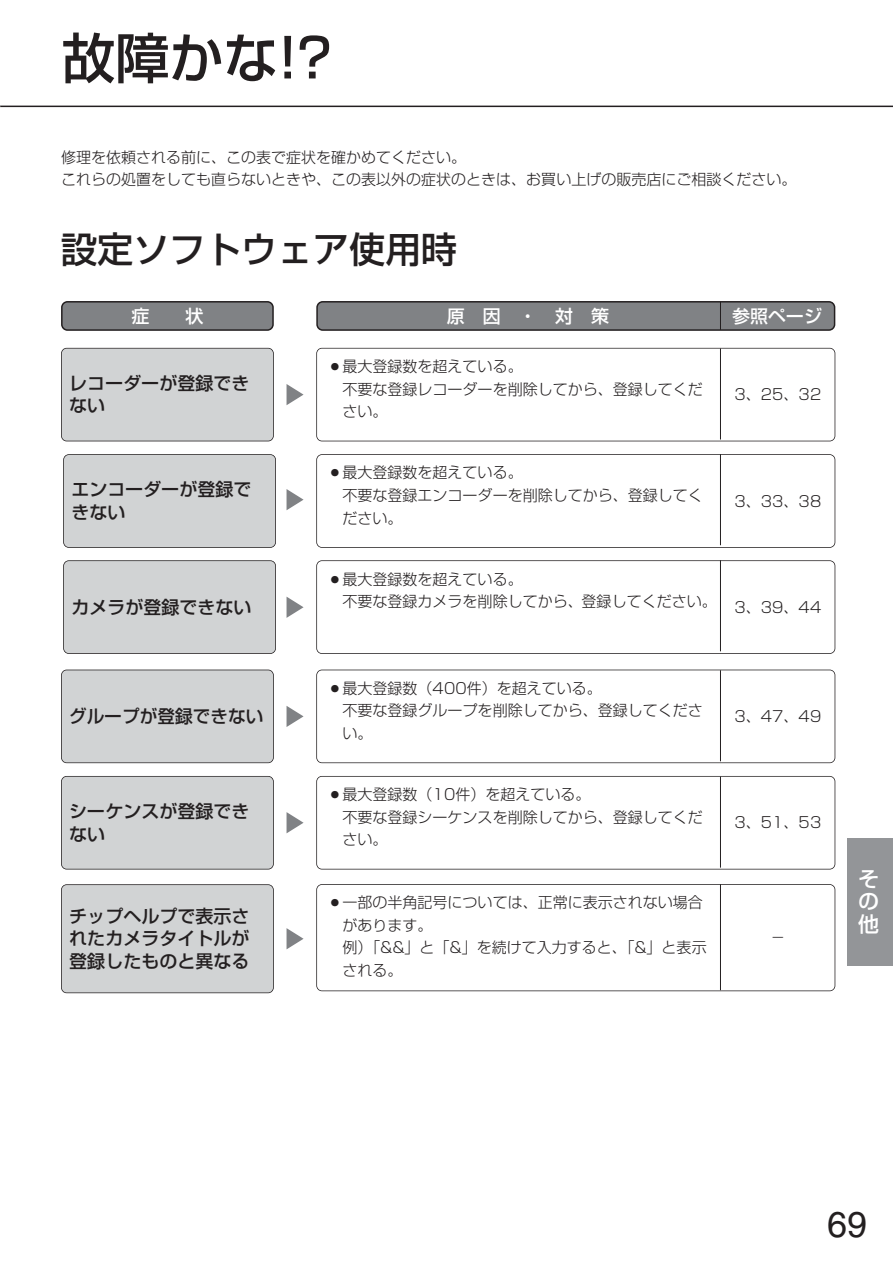
<style>
.page{position:relative;width:893px;height:1262px;background:#fff}
.page>*{position:absolute;margin:0;border:0;box-sizing:border-box;transform-origin:0 0}
.t1{font:500 54px "Shin Go";color:#231f20}
.t2{font:500 36px "Shin Go";color:#231f20}
.t3{font:36px "Helvetica";color:#231f20}
.t4{font:500 21px/22.5px "Shin Go";color:#fff;text-align:justify}
.t5{font:500 18px/22.5px "Shin Go";color:#231f20}
.t6{font:500 18px "Shin Go";color:#fff}
.t7{font:300 15px/22.5px "Shin Go";color:#231f20}
</style>
<div class="page">
<hr style="left:0;top:106px;width:892px;height:1px;background:#231f20">
<div style="left:847px;top:838px;width:45px;height:127px;background:#939598"></div>
<div style="left:316px;top:560px;width:519px;height:94px;border:2px solid #231f20;border-radius:6px"></div>
<div style="left:316px;top:454px;width:519px;height:94px;border:2px solid #231f20;border-radius:6px"></div>
<svg style="left:61px;top:301px;width:213px;height:30px;background:#77787b"></svg>
<svg style="left:316px;top:301px;width:519px;height:30px;background:#77797b"></svg>
<div style="left:61px;top:348px;width:212px;height:93px;background:#d1d3d4;border-radius:5px"></div>
<div style="left:61px;top:348px;width:213px;height:93px;border:2px solid #231f20;border-radius:6px"></div>
<div style="left:61px;top:670px;width:212px;height:93px;background:#d1d3d4;border-radius:5px"></div>
<div style="left:61px;top:669px;width:213px;height:94px;border:2px solid #231f20;border-radius:6px"></div>
<div style="left:61px;top:776px;width:212px;height:93px;background:#d1d3d4;border-radius:5px"></div>
<div style="left:61px;top:776px;width:213px;height:93px;border:2px solid #231f20;border-radius:6px"></div>
<div style="left:316px;top:348px;width:519px;height:93px;border:2px solid #231f20;border-radius:6px"></div>
<hr style="left:720px;top:348px;width:1px;height:91px;background:#231f20">
<hr style="left:720px;top:454px;width:1px;height:91px;background:#231f20">
<svg style="left:286px;top:384px;width:17px;height:21px"></svg>
<svg style="left:286px;top:489px;width:17px;height:21px"></svg>
<div style="left:316px;top:669px;width:519px;height:94px;border:2px solid #231f20;border-radius:6px"></div>
<hr style="left:720px;top:670px;width:1px;height:91px;background:#231f20">
<svg style="left:286px;top:706px;width:17px;height:21px"></svg>
<div style="left:316px;top:776px;width:519px;height:93px;border:2px solid #231f20;border-radius:6px"></div>
<hr style="left:720px;top:776px;width:1px;height:91px;background:#231f20">
<svg style="left:286px;top:812px;width:17px;height:21px"></svg>
<div style="left:64px;top:454px;width:211px;height:93px;background:#d1d3d4;border-radius:5px"></div>
<div style="left:63px;top:454px;width:213px;height:94px;border:2px solid #231f20;border-radius:6px"></div>
<hr style="left:720px;top:560px;width:1px;height:91px;background:#231f20">
<svg style="left:286px;top:596px;width:17px;height:22px"></svg>
<div style="left:64px;top:560px;width:211px;height:93px;background:#d1d3d4;border-radius:5px"></div>
<div style="left:63px;top:560px;width:213px;height:94px;border:2px solid #231f20;border-radius:6px"></div>
<div style="left:316px;top:884px;width:519px;height:107px;border:2px solid #231f20;border-radius:6px"></div>
<hr style="left:720px;top:884px;width:1px;height:106px;background:#231f20">
<svg style="left:286px;top:928px;width:17px;height:21px"></svg>
<div style="left:61px;top:884px;width:212px;height:108px;background:#d1d3d4;border-radius:5px"></div>
<div style="left:61px;top:884px;width:213px;height:109px;border:2px solid #231f20;border-radius:6px"></div>
<h1 class="t1" style="left:61px;top:38px;width:271px">故障かな!?</h1>
<p class="t7" style="left:61px;top:148px;width:736px">修理を依頼される前に、この表で症状を確かめてください。<br>これらの処置をしても直らないときや、この表以外の症状のときは、お買い上げの販売店にご相談ください。</p>
<h2 class="t2" style="left:61px;top:236px;width:397px">設定ソフトウェア使用時</h2>
<p class="t6" style="left:131px;top:309px;width:73px">症　　状</p>
<p class="t6" style="left:447px;top:309px;width:163px">原　因　・　対　策</p>
<p class="t6" style="left:732px;top:309px;width:91px">参照ページ</p>
<p class="t5" style="left:69px;top:374px;width:181px">レコーダーが登録できない</p>
<p class="t5" style="left:71px;top:480px;width:181px">エンコーダーが登録できない</p>
<p class="t7" style="left:342px;top:357px;width:361px;text-indent:-15px">○最大登録数を超えている。<br>不要な登録レコーダーを削除してから、登録してください。</p>
<p class="t7" style="left:342px;top:463px;width:361px;text-indent:-15px">○最大登録数を超えている。<br>不要な登録エンコーダーを削除してから、登録してください。</p>
<p class="t7" style="left:734px;top:385px;width:88px">3、25、32</p>
<p class="t7" style="left:734px;top:492px;width:88px">3、33、38</p>
<p class="t7" style="left:342px;top:569px;width:375px;text-indent:-15px">○最大登録数を超えている。<br>不要な登録カメラを削除してから、登録してください。</p>
<p class="t5" style="left:71px;top:597px;width:181px">カメラが登録できない</p>
<p class="t7" style="left:734px;top:598px;width:88px">3、39、44</p>
<p class="t5" style="left:69px;top:707px;width:196px">グループが登録できない</p>
<p class="t5" style="left:69px;top:802px;width:181px">シーケンスが登録できない</p>
<p class="t5" style="left:69px;top:906px;width:181px;text-align:justify">チップヘルプで表示されたカメラタイトルが登録したものと異なる</p>
<p class="t7" style="left:342px;top:679px;width:361px;text-indent:-15px">○最大登録数（400件）を超えている。<br>不要な登録グループを削除してから、登録してください。</p>
<p class="t7" style="left:342px;top:785px;width:361px;text-indent:-15px">○最大登録数（10件）を超えている。<br>不要な登録シーケンスを削除してから、登録してください。</p>
<p class="t7" style="left:342px;top:893px;width:365px;text-indent:-15px">○一部の半角記号については、正常に表示されない場合があります。<br>例）「&amp;&amp;」と「&amp;」を続けて入力すると、「&amp;」と表示される。</p>
<p class="t7" style="left:734px;top:707px;width:88px">3、47、49</p>
<p class="t7" style="left:734px;top:813px;width:88px">3、51、53</p>
<p class="t7" style="left:770px;top:927px;width:16px">－</p>
<h3 class="t4" style="left:858px;top:870px;width:22px">その他</h3>
<h2 class="t3" style="left:827px;top:1211px;width:42px">69</h2>
</div>
